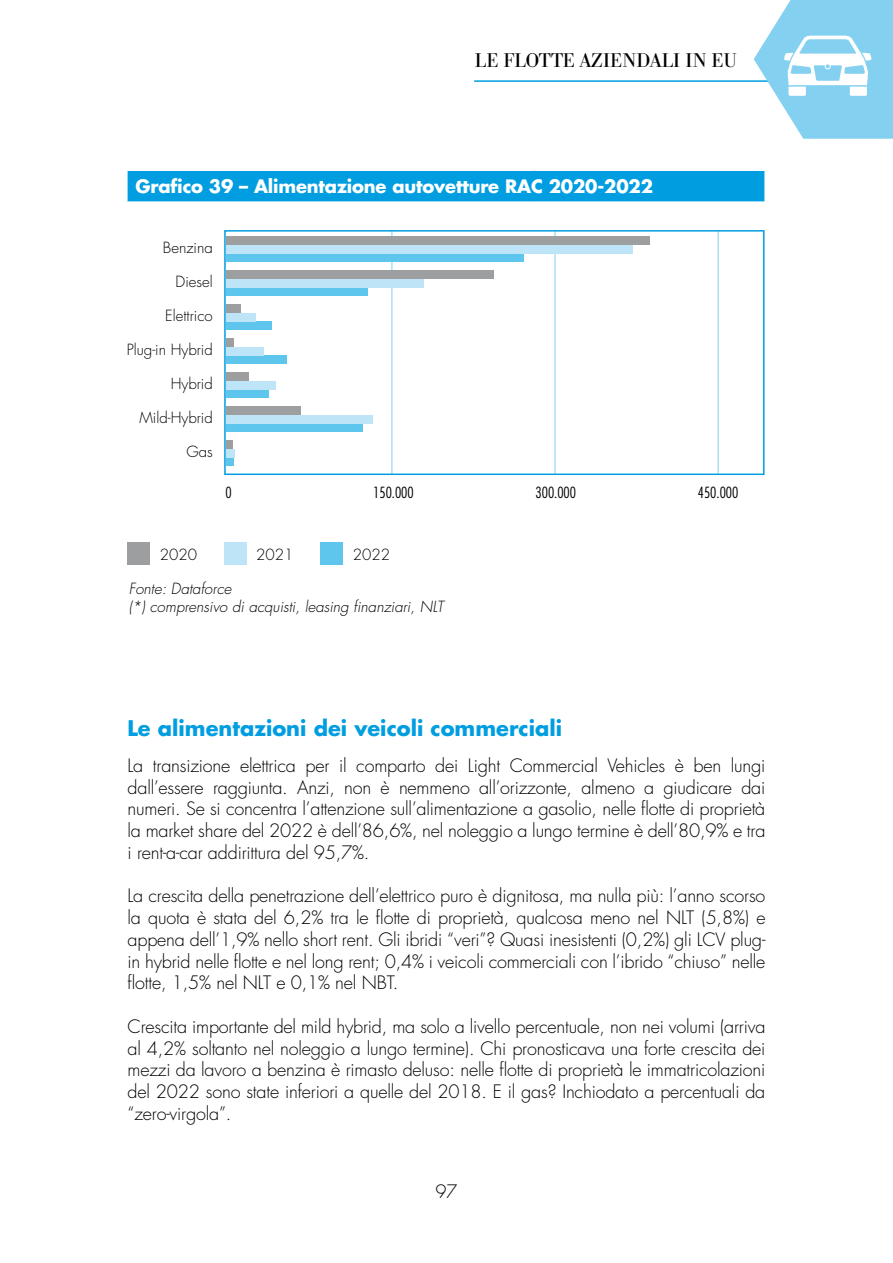
<style>
.page{position:relative;width:893px;height:1263px;background:#fff}
.page>*{position:absolute;margin:0;border:0;box-sizing:border-box;transform-origin:0 0}
.t1{font:700 21px "Futura";color:#009ee0}
.t2{font:19.5px "B Bodoni";color:#000}
.t3{font:300 18px/21.8px "Futura";letter-spacing:-.01em;color:#000;text-align:justify}
.t4{font:700 18px "Futura";letter-spacing:-.01em;color:#fff}
.t5{font:300 15px "Futura";color:#000}
.t6{font:italic 300 15px/18px "Futura";color:#000}
.t7{font:300 condensed 15px "Futura";color:#000}
</style>
<div class="page">
<hr style="left:474px;top:80px;width:403px;height:2px;background:#009ee0">
<svg style="left:754px;top:0;width:139px;height:139px"></svg>
<img style="left:780px;top:31px;width:98px;height:71px">
<hr style="left:392px;top:230px;width:1px;height:245px;background:#84d0f0">
<hr style="left:555px;top:230px;width:1px;height:245px;background:#84d0f0">
<hr style="left:718px;top:230px;width:1px;height:245px;background:#84d0f0">
<div style="left:127px;top:170px;width:638px;height:32px;background:#009ee0"></div>
<hr style="left:127px;top:170px;width:408px;height:1px;background:#fff">
<hr style="left:127px;top:171px;width:1px;height:31px;background:#fff">
<hr style="left:535px;top:170px;width:230px;height:1px;background:#fff">
<div style="left:226px;top:253px;width:298px;height:9px;background:#5ec5ed"></div>
<div style="left:226px;top:287px;width:141px;height:9px;background:#5ec5ed"></div>
<div style="left:226px;top:321px;width:45px;height:9px;background:#5ec5ed"></div>
<div style="left:226px;top:355px;width:61px;height:9px;background:#5ec5ed"></div>
<div style="left:226px;top:389px;width:42px;height:9px;background:#5ec5ed"></div>
<div style="left:226px;top:423px;width:136px;height:9px;background:#5ec5ed"></div>
<div style="left:226px;top:458px;width:7px;height:8px;background:#5ec5ed"></div>
<div style="left:226px;top:236px;width:423px;height:9px;background:#9c9e9f"></div>
<div style="left:226px;top:270px;width:268px;height:9px;background:#9c9e9f"></div>
<div style="left:226px;top:304px;width:14px;height:9px;background:#9c9e9f"></div>
<div style="left:226px;top:338px;width:7px;height:9px;background:#9c9e9f"></div>
<div style="left:226px;top:372px;width:23px;height:9px;background:#9c9e9f"></div>
<div style="left:226px;top:406px;width:74px;height:9px;background:#9c9e9f"></div>
<div style="left:226px;top:441px;width:6px;height:8px;background:#9c9e9f"></div>
<div style="left:226px;top:245px;width:406px;height:8px;background:#bde4f7"></div>
<div style="left:226px;top:279px;width:197px;height:8px;background:#bde4f7"></div>
<div style="left:226px;top:313px;width:29px;height:8px;background:#bde4f7"></div>
<div style="left:226px;top:347px;width:38px;height:8px;background:#bde4f7"></div>
<div style="left:226px;top:381px;width:50px;height:8px;background:#bde4f7"></div>
<div style="left:226px;top:415px;width:147px;height:8px;background:#bde4f7"></div>
<div style="left:226px;top:449px;width:9px;height:9px;background:#bde4f7"></div>
<div style="left:224px;top:230px;width:541px;height:245px;border:2px solid #009ee0"></div>
<div style="left:321px;top:542px;width:22px;height:22px;background:#5ec5ed"></div>
<div style="left:128px;top:542px;width:22px;height:22px;background:#9c9e9f"></div>
<div style="left:224px;top:542px;width:22px;height:22px;background:#bde4f7"></div>
<p class="t2" style="left:475px;top:49px;width:263px">LE FLOTTE AZIENDALI IN EU</p>
<p class="t4" style="left:136px;top:174px;width:519px">Grafico 39 – Alimentazione autovetture RAC 2020-2022</p>
<p class="t5" style="left:163px;top:238px;width:51px">Benzina</p>
<p class="t5" style="left:176px;top:272px;width:39px">Diesel</p>
<p class="t5" style="left:165px;top:306px;width:49px">Elettrico</p>
<p class="t5" style="left:127px;top:340px;width:88px">Plug-in Hybrid</p>
<p class="t5" style="left:171px;top:374px;width:44px">Hybrid</p>
<p class="t5" style="left:139px;top:408px;width:75px">Mild-Hybrid</p>
<p class="t5" style="left:186px;top:442px;width:28px">Gas</p>
<p class="t7" style="left:225px;top:483px;width:8px">0</p>
<p class="t7" style="left:373px;top:483px;width:42px">150.000</p>
<p class="t7" style="left:535px;top:483px;width:42px">300.000</p>
<p class="t7" style="left:698px;top:483px;width:42px">450.000</p>
<p class="t5" style="left:160px;top:545px;width:39px">2020</p>
<p class="t5" style="left:256px;top:545px;width:39px">2021</p>
<p class="t5" style="left:353px;top:545px;width:39px">2022</p>
<p class="t6" style="left:129px;top:580px;width:316px">Fonte: Dataforce<br>(*) comprensivo di acquisti, leasing finanziari, NLT</p>
<p class="t1" style="left:128px;top:713px;width:436px">Le alimentazioni dei veicoli commerciali</p>
<p class="t3" style="left:128px;top:755px;width:639px">La transizione elettrica per il comparto dei Light Commercial Vehicles è ben lungi dall’essere raggiunta. Anzi, non è nemmeno all’orizzonte, almeno a giudicare dai numeri. Se si concentra l’attenzione sull’alimentazione a gasolio, nelle flotte di proprietà la market share del 2022 è dell’86,6%, nel noleggio a lungo termine è dell’80,9% e tra i rent-a-car addirittura del 95,7%.</p>
<p class="t3" style="left:128px;top:885px;width:639px">La crescita della penetrazione dell’elettrico puro è dignitosa, ma nulla più: l’anno scorso la quota è stata del 6,2% tra le flotte di proprietà, qualcosa meno nel NLT (5,8%) e appena dell’1,9% nello short rent. Gli ibridi “veri”? Quasi inesistenti (0,2%) gli LCV plug&shy;in hybrid nelle flotte e nel long rent; 0,4% i veicoli commerciali con l’ibrido “chiuso” nelle flotte, 1,5% nel NLT e 0,1% nel NBT.</p>
<p class="t3" style="left:128px;top:1016px;width:639px">Crescita importante del mild hybrid, ma solo a livello percentuale, non nei volumi (arriva al 4,2% soltanto nel noleggio a lungo termine). Chi pronosticava una forte crescita dei mezzi da lavoro a benzina è rimasto deluso: nelle flotte di proprietà le immatricolazioni del 2022 sono state inferiori a quelle del 2018. E il gas? Inchiodato a percentuali da “zero-virgola”.</p>
<p class="t3" style="left:435px;top:1181px;width:23px">97</p>
</div>
